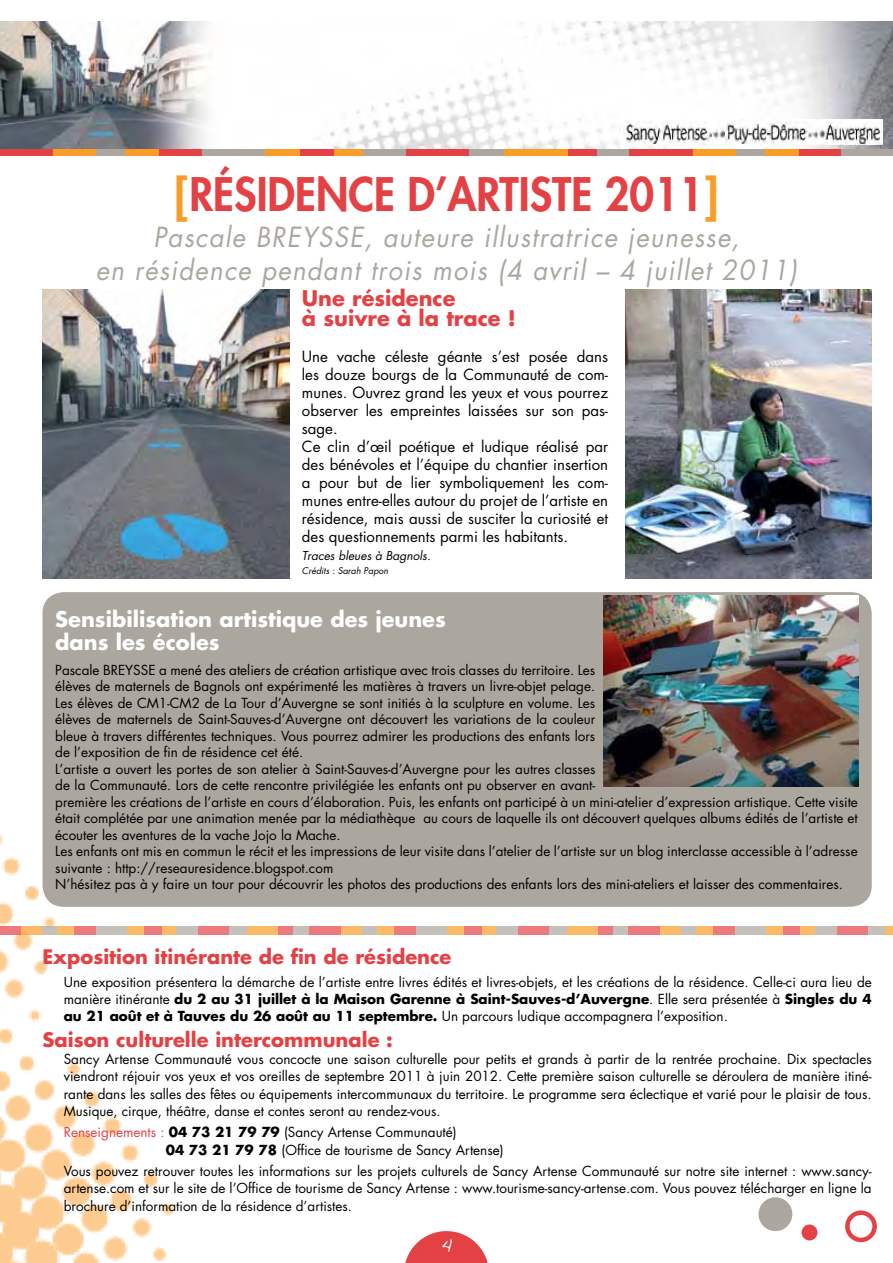
<style>
.page{position:relative;width:893px;height:1263px;background:#fff}
.page>*{position:absolute;margin:0;border:0;box-sizing:border-box;transform-origin:0 0}
.t1{font:800 45px "Futura Std";color:#e44145;scale:.95 1}
.t2{font:italic 27px/33px "Futura Std";letter-spacing:.05em;color:#aba79f;text-align:center;scale:.95 1}
.t3{font:700 21px/22.5px "Futura Std";color:#fff}
.t4{font:700 21px/19.5px "Futura Std";color:#e44145}
.t5{font:21px "Handwriting Dakota";color:#fff}
.t6{font:700 19.5px "Futura Std";color:#e44145}
.t7{font:15px/18px "Futura Std";color:#000}
.t8{font:13.5px/16.5px "Futura Std";color:#000;text-align:justify}
.t9{font:italic 12px "Futura Std";color:#000}
.t10{font:italic 9px "Futura Std";color:#000}
.s1{font-weight:700;color:#f99d28}
.s2{font-weight:700}
.s3{color:#e44145}
</style>
<div class="page">
<div style="left:801px;top:1224px;width:16px;height:16px;background:#e44145;border-radius:50%"></div>
<div style="left:845px;top:1210px;width:32px;height:32px;border:4px solid #e44145;border-radius:50%"></div>
<div style="left:758px;top:1197px;width:34px;height:34px;background:#aba79f;border-radius:50%"></div>
<img style="left:0;top:21px;width:893px;height:128px">
<img style="left:619px;top:120px;width:263px;height:25px">
<div style="left:0;top:149px;width:53px;height:6px;background:#e44145"></div>
<div style="left:53px;top:149px;width:43px;height:6px;background:#f99d28"></div>
<div style="left:96px;top:149px;width:29px;height:6px;background:#aba79f"></div>
<div style="left:125px;top:149px;width:34px;height:6px;background:#f99d28"></div>
<div style="left:159px;top:149px;width:43px;height:6px;background:#e44145"></div>
<div style="left:202px;top:149px;width:64px;height:6px;background:#aba79f"></div>
<div style="left:266px;top:149px;width:34px;height:6px;background:#f99d28"></div>
<div style="left:300px;top:149px;width:42px;height:6px;background:#e44145"></div>
<div style="left:334px;top:149px;width:30px;height:6px;background:#f99d28"></div>
<div style="left:364px;top:149px;width:42px;height:6px;background:#aba79f"></div>
<div style="left:406px;top:149px;width:64px;height:6px;background:#e44145"></div>
<div style="left:470px;top:149px;width:34px;height:6px;background:#aba79f"></div>
<div style="left:504px;top:149px;width:64px;height:6px;background:#f99d28"></div>
<div style="left:568px;top:149px;width:29px;height:6px;background:#e44145"></div>
<div style="left:597px;top:149px;width:34px;height:6px;background:#aba79f"></div>
<div style="left:629px;top:149px;width:64px;height:6px;background:#e44145"></div>
<div style="left:693px;top:149px;width:43px;height:6px;background:#f99d28"></div>
<div style="left:736px;top:149px;width:29px;height:6px;background:#aba79f"></div>
<div style="left:765px;top:149px;width:34px;height:6px;background:#f99d28"></div>
<div style="left:799px;top:149px;width:43px;height:6px;background:#e44145"></div>
<div style="left:842px;top:149px;width:51px;height:6px;background:#aba79f"></div>
<div style="left:43px;top:592px;width:829px;height:315px;background:#aba79f;border-radius:21px"></div>
<svg style="left:405px;top:1231px;width:83px;height:32px"></svg>
<img style="left:0;top:717px;width:188px;height:546px">
<img style="left:43px;top:289px;width:246px;height:289px">
<img style="left:625px;top:289px;width:247px;height:289px">
<img style="left:604px;top:595px;width:255px;height:192px">
<div style="left:0;top:926px;width:21px;height:9px;background:#ec7a7d"></div>
<svg style="left:21px;top:926px;width:22px;height:9px"></svg>
<div style="left:43px;top:926px;width:14px;height:9px;background:#c4c1bb"></div>
<div style="left:57px;top:926px;width:17px;height:9px;background:#faba68"></div>
<div style="left:74px;top:926px;width:22px;height:9px;background:#ec7a7d"></div>
<div style="left:96px;top:926px;width:32px;height:9px;background:#c4c1bb"></div>
<div style="left:128px;top:926px;width:17px;height:9px;background:#faba68"></div>
<div style="left:145px;top:926px;width:21px;height:9px;background:#ec7a7d"></div>
<div style="left:162px;top:926px;width:14px;height:9px;background:#faba68"></div>
<div style="left:176px;top:926px;width:22px;height:9px;background:#c4c1bb"></div>
<div style="left:198px;top:926px;width:32px;height:9px;background:#ec7a7d"></div>
<div style="left:230px;top:926px;width:17px;height:9px;background:#c4c1bb"></div>
<div style="left:247px;top:926px;width:32px;height:9px;background:#faba68"></div>
<div style="left:279px;top:926px;width:14px;height:9px;background:#ec7a7d"></div>
<div style="left:293px;top:926px;width:17px;height:9px;background:#c4c1bb"></div>
<div style="left:309px;top:926px;width:32px;height:9px;background:#ec7a7d"></div>
<div style="left:341px;top:926px;width:21px;height:9px;background:#faba68"></div>
<div style="left:362px;top:926px;width:15px;height:9px;background:#c4c1bb"></div>
<div style="left:377px;top:926px;width:17px;height:9px;background:#faba68"></div>
<div style="left:394px;top:926px;width:22px;height:9px;background:#ec7a7d"></div>
<div style="left:416px;top:926px;width:32px;height:9px;background:#c4c1bb"></div>
<div style="left:448px;top:926px;width:17px;height:9px;background:#faba68"></div>
<div style="left:465px;top:926px;width:21px;height:9px;background:#ec7a7d"></div>
<div style="left:482px;top:926px;width:14px;height:9px;background:#faba68"></div>
<div style="left:496px;top:926px;width:22px;height:9px;background:#c4c1bb"></div>
<div style="left:518px;top:926px;width:32px;height:9px;background:#ec7a7d"></div>
<div style="left:550px;top:926px;width:17px;height:9px;background:#c4c1bb"></div>
<div style="left:567px;top:926px;width:31px;height:9px;background:#faba68"></div>
<div style="left:598px;top:926px;width:15px;height:9px;background:#ec7a7d"></div>
<div style="left:613px;top:926px;width:17px;height:9px;background:#c4c1bb"></div>
<div style="left:628px;top:926px;width:32px;height:9px;background:#ec7a7d"></div>
<div style="left:660px;top:926px;width:21px;height:9px;background:#faba68"></div>
<div style="left:681px;top:926px;width:15px;height:9px;background:#c4c1bb"></div>
<div style="left:696px;top:926px;width:17px;height:9px;background:#faba68"></div>
<div style="left:713px;top:926px;width:22px;height:9px;background:#ec7a7d"></div>
<div style="left:735px;top:926px;width:31px;height:9px;background:#c4c1bb"></div>
<div style="left:766px;top:926px;width:17px;height:9px;background:#faba68"></div>
<div style="left:783px;top:926px;width:22px;height:9px;background:#ec7a7d"></div>
<div style="left:800px;top:926px;width:15px;height:9px;background:#faba68"></div>
<div style="left:815px;top:926px;width:22px;height:9px;background:#c4c1bb"></div>
<div style="left:837px;top:926px;width:31px;height:9px;background:#ec7a7d"></div>
<div style="left:868px;top:926px;width:17px;height:9px;background:#c4c1bb"></div>
<div style="left:885px;top:926px;width:8px;height:9px;background:#faba68"></div>
<h1 class="t1" style="left:174px;top:166px;width:574px"><span class="s1">[</span>RÉSI DENCE D’ARTISTE 2011<span class="s1">]</span></h1>
<h2 class="t2" style="left:96px;top:221px;width:739px">Pascale BREYSSE, auteure illustratrice jeunesse,<br>en résidence pendant trois mois (4 avril – 4 juillet 2011)</h2>
<h3 class="t4" style="left:302px;top:289px;width:216px">Une résidence<br>à suivre à la trace !</h3>
<p class="t7" style="left:302px;top:348px;width:308px">Une vache céleste géante s’est posée dans les douze bourgs de la Communauté de com&shy;munes. Ouvrez grand les yeux et vous pourrez observer les empreintes laissées sur son pas&shy;sage.<br>Ce clin d’œil poétique et ludique réalisé par des bénévoles et l’équipe du chantier insertion a pour but de lier symboliquement les com&shy;munes entre-elles autour du projet de l’artiste en résidence, mais aussi de susciter la curiosité et des questionnements parmi les habitants.</p>
<p class="t9" style="left:302px;top:548px;width:130px">Traces bleues à Bagnols.</p>
<p class="t10" style="left:302px;top:564px;width:88px">Crédits : Sarah Papon</p>
<h3 class="t3" style="left:55px;top:608px;width:392px">Sensibilisation artistique des jeunes dans les écoles</h3>
<p class="t8" style="left:55px;top:661px;width:804px;text-align:left">Pascale BREYSSE a mené des ateliers de création artistique avec trois classes du territoire. Les<br>élèves de maternels de Bagnols ont expérimenté les matières à travers un livre-objet pelage.<br>Les élèves de CM1-CM2 de La Tour d’Auvergne se sont initiés à la sculpture en volume. Les<br>élèves de maternels de Saint-Sauves-d’Auvergne ont découvert les variations de la couleur<br>bleue à travers différentes techniques. Vous pourrez admirer les productions des enfants lors<br>de l’exposition de fin de résidence cet été.<br>L’artiste a ouvert les portes de son atelier à Saint-Sauves-d’Auvergne pour les autres classes<br>de la Communauté. Lors de cette rencontre privilégiée les enfants ont pu observer en avant-<br>première les créations de l’artiste en cours d’élaboration. Puis, les enfants ont participé à un mini-atelier d’expression artistique. Cette visite était complétée par une animation menée par la médiathèque au cours de laquelle ils ont découvert quelques albums édités de l’artiste et écouter les aventures de la vache Jojo la Mache.<br>Les enfants ont mis en commun le récit et les impressions de leur visite dans l’atelier de l’artiste sur un blog interclasse accessible à l’adresse suivante : http://reseauresidence.blogspot.com<br>N’hésitez pas à y faire un tour pour découvrir les photos des productions des enfants lors des mini-ateliers et laisser des commentaires.</p>
<h3 class="t6" style="left:43px;top:944px;width:410px">Exposition itinérante de fin de résidence</h3>
<p class="t8" style="left:64px;top:973px;width:809px;line-height:17.2px">Une exposition présentera la démarche de l’artiste entre livres édités et livres-objets, et les créations de la résidence. Celle-ci aura lieu de manière itinérante <span class="s2">du 2 au 31 juillet à la Maison Garenne à Saint-Sauves-d’Auvergne</span>. Elle sera présentée à <span class="s2">Singles du 4 au 21 août et à Tauves du 26 août au 11 septembre.</span> Un parcours ludique accompagnera l’exposition.</p>
<h3 class="t6" style="left:43px;top:1027px;width:352px">Saison culturelle intercommunale :</h3>
<p class="t8" style="left:64px;top:1051px;width:809px;line-height:17.2px">Sancy Artense Communauté vous concocte une saison culturelle pour petits et grands à partir de la rentrée prochaine. Dix spectacles viendront réjouir vos yeux et vos oreilles de septembre 2011 à juin 2012. Cette première saison culturelle se déroulera de manière itiné&shy;rante dans les salles des fêtes ou équipements intercommunaux du territoire. Le programme sera éclectique et varié pour le plaisir de tous.<br>Musique, cirque, théâtre, danse et contes seront au rendez-vous.</p>
<p class="t8" style="left:166px;top:1124px;width:339px;line-height:17.2px;text-indent:-102px"><span class="s3">Renseignements :</span> <span class="s2">04 73 21 79 79</span> (Sancy Artense Communauté)<br><span class="s2">04 73 21 79 78</span> (Office de tourisme de Sancy Artense)</p>
<p class="t8" style="left:64px;top:1163px;width:809px;line-height:17.2px">Vous pouvez retrouver toutes les informations sur les projets culturels de Sancy Artense Communauté sur notre site internet : www.sancy&shy;artense.com et sur le site de l’Office de tourisme de Sancy Artense : www.tourisme-sancy-artense.com. Vous pouvez télécharger en ligne la brochure d’information de la résidence d’artistes.</p>
<h3 class="t5" style="left:441px;top:1229px;width:13px">4</h3>
</div>
